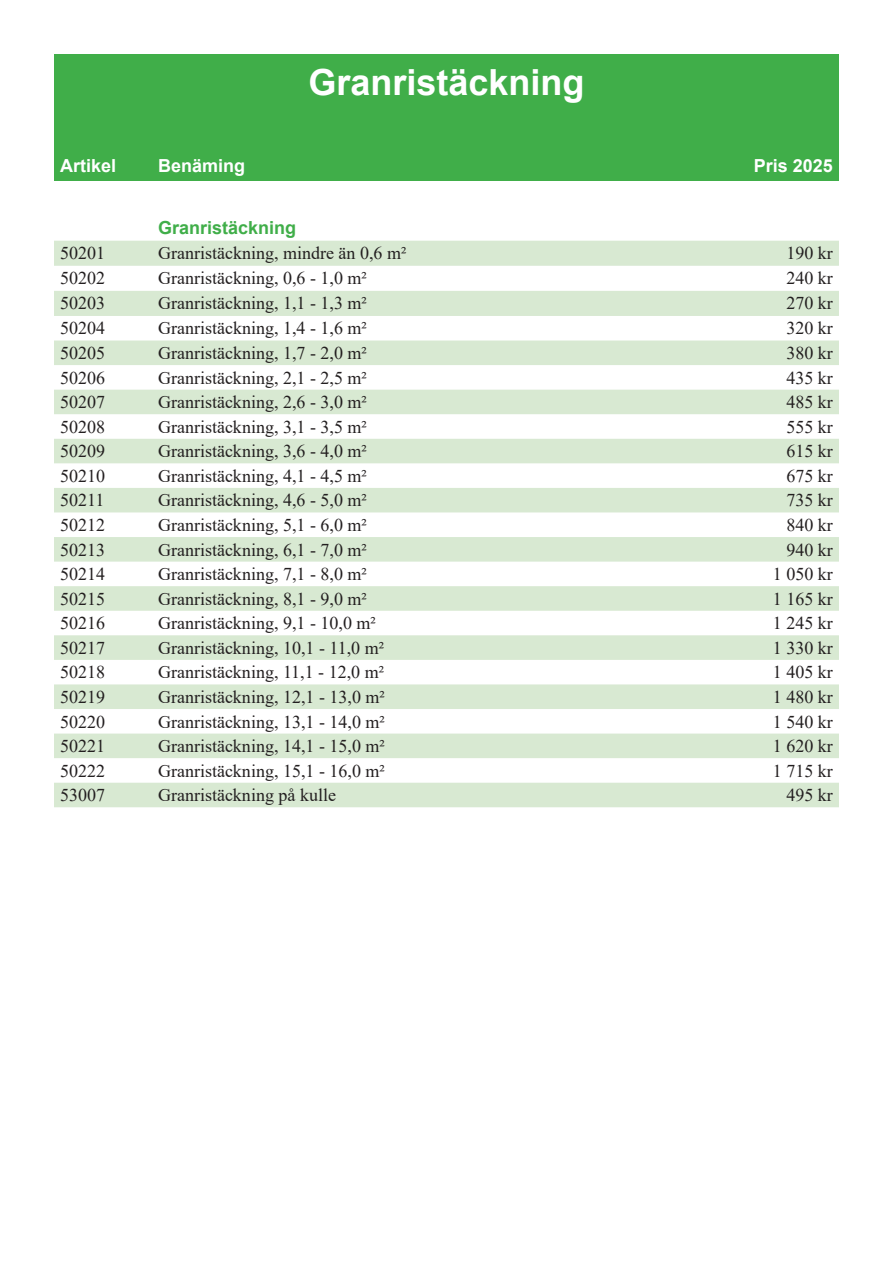
<style>
.page{position:relative;width:893px;height:1263px;background:#fff}
.page>*{position:absolute;margin:0;border:0;box-sizing:border-box;transform-origin:0 0}
.t1{font:700 36px "Arial";color:#fff}
.t2{font:18px "Times New Roman";color:#231f20}
.t3{font:700 18px "Arial";color:#fff}
.t4{font:700 18px "Arial";color:#40ae49}
</style>
<div class="page">
<div style="left:54px;top:54px;width:785px;height:127px;background:#40ae49"></div>
<svg style="left:54px;top:241px;width:785px;height:566px;fill:#d8e9d2"></svg>
<p class="t1" style="left:308px;top:57px;width:278px">Granristäckning</p>
<p class="t3" style="left:60px;top:153px;width:58px">Artikel</p>
<p class="t3" style="left:158px;top:153px;width:89px">Benäming</p>
<p class="t3" style="left:754px;top:153px;width:81px">Pris 2025</p>
<p class="t4" style="left:158px;top:215px;width:140px">Granristäckning</p>
<p class="t2" style="left:60px;top:240px;width:46px">50201</p>
<p class="t2" style="left:158px;top:240px;width:250px">Granristäckning, mindre än 0,6 m²</p>
<p class="t2" style="left:786px;top:240px;width:48px">190 kr</p>
<p class="t2" style="left:60px;top:266px;width:46px">50202</p>
<p class="t2" style="left:158px;top:266px;width:210px">Granristäckning, 0,6 - 1,0 m²</p>
<p class="t2" style="left:786px;top:266px;width:48px">240 kr</p>
<p class="t2" style="left:60px;top:291px;width:47px">50203</p>
<p class="t2" style="left:158px;top:291px;width:210px">Granristäckning, 1,1 - 1,3 m²</p>
<p class="t2" style="left:786px;top:291px;width:48px">270 kr</p>
<p class="t2" style="left:60px;top:316px;width:46px">50204</p>
<p class="t2" style="left:158px;top:316px;width:210px">Granristäckning, 1,4 - 1,6 m²</p>
<p class="t2" style="left:786px;top:316px;width:48px">320 kr</p>
<p class="t2" style="left:60px;top:340px;width:46px">50205</p>
<p class="t2" style="left:158px;top:340px;width:210px">Granristäckning, 1,7 - 2,0 m²</p>
<p class="t2" style="left:786px;top:340px;width:48px">380 kr</p>
<p class="t2" style="left:60px;top:365px;width:46px">50206</p>
<p class="t2" style="left:158px;top:365px;width:210px">Granristäckning, 2,1 - 2,5 m²</p>
<p class="t2" style="left:786px;top:365px;width:48px">435 kr</p>
<p class="t2" style="left:60px;top:389px;width:46px">50207</p>
<p class="t2" style="left:158px;top:389px;width:210px">Granristäckning, 2,6 - 3,0 m²</p>
<p class="t2" style="left:786px;top:389px;width:48px">485 kr</p>
<p class="t2" style="left:60px;top:414px;width:46px">50208</p>
<p class="t2" style="left:158px;top:414px;width:210px">Granristäckning, 3,1 - 3,5 m²</p>
<p class="t2" style="left:786px;top:414px;width:48px">555 kr</p>
<p class="t2" style="left:60px;top:438px;width:46px">50209</p>
<p class="t2" style="left:158px;top:438px;width:210px">Granristäckning, 3,6 - 4,0 m²</p>
<p class="t2" style="left:786px;top:438px;width:48px">615 kr</p>
<p class="t2" style="left:60px;top:463px;width:46px">50210</p>
<p class="t2" style="left:158px;top:463px;width:210px">Granristäckning, 4,1 - 4,5 m²</p>
<p class="t2" style="left:786px;top:463px;width:48px">675 kr</p>
<p class="t2" style="left:60px;top:488px;width:46px">50211</p>
<p class="t2" style="left:158px;top:488px;width:210px">Granristäckning, 4,6 - 5,0 m²</p>
<p class="t2" style="left:786px;top:488px;width:48px">735 kr</p>
<p class="t2" style="left:60px;top:512px;width:47px">50212</p>
<p class="t2" style="left:158px;top:512px;width:210px">Granristäckning, 5,1 - 6,0 m²</p>
<p class="t2" style="left:786px;top:512px;width:48px">840 kr</p>
<p class="t2" style="left:60px;top:537px;width:46px">50213</p>
<p class="t2" style="left:158px;top:537px;width:210px">Granristäckning, 6,1 - 7,0 m²</p>
<p class="t2" style="left:786px;top:537px;width:48px">940 kr</p>
<p class="t2" style="left:60px;top:561px;width:47px">50214</p>
<p class="t2" style="left:158px;top:561px;width:210px">Granristäckning, 7,1 - 8,0 m²</p>
<p class="t2" style="left:773px;top:561px;width:61px">1 050 kr</p>
<p class="t2" style="left:60px;top:586px;width:47px">50215</p>
<p class="t2" style="left:158px;top:586px;width:210px">Granristäckning, 8,1 - 9,0 m²</p>
<p class="t2" style="left:773px;top:586px;width:61px">1 165 kr</p>
<p class="t2" style="left:60px;top:610px;width:46px">50216</p>
<p class="t2" style="left:158px;top:610px;width:219px">Granristäckning, 9,1 - 10,0 m²</p>
<p class="t2" style="left:773px;top:610px;width:61px">1 245 kr</p>
<p class="t2" style="left:60px;top:635px;width:46px">50217</p>
<p class="t2" style="left:158px;top:635px;width:228px">Granristäckning, 10,1 - 11,0 m²</p>
<p class="t2" style="left:773px;top:635px;width:61px">1 330 kr</p>
<p class="t2" style="left:60px;top:660px;width:46px">50218</p>
<p class="t2" style="left:158px;top:660px;width:228px">Granristäckning, 11,1 - 12,0 m²</p>
<p class="t2" style="left:773px;top:660px;width:61px">1 405 kr</p>
<p class="t2" style="left:60px;top:684px;width:46px">50219</p>
<p class="t2" style="left:158px;top:684px;width:228px">Granristäckning, 12,1 - 13,0 m²</p>
<p class="t2" style="left:773px;top:684px;width:61px">1 480 kr</p>
<p class="t2" style="left:60px;top:709px;width:46px">50220</p>
<p class="t2" style="left:158px;top:709px;width:228px">Granristäckning, 13,1 - 14,0 m²</p>
<p class="t2" style="left:773px;top:709px;width:61px">1 540 kr</p>
<p class="t2" style="left:60px;top:733px;width:46px">50221</p>
<p class="t2" style="left:158px;top:733px;width:228px">Granristäckning, 14,1 - 15,0 m²</p>
<p class="t2" style="left:773px;top:733px;width:61px">1 620 kr</p>
<p class="t2" style="left:60px;top:758px;width:46px">50222</p>
<p class="t2" style="left:158px;top:758px;width:228px">Granristäckning, 15,1 - 16,0 m²</p>
<p class="t2" style="left:773px;top:758px;width:61px">1 715 kr</p>
<p class="t2" style="left:60px;top:782px;width:46px">53007</p>
<p class="t2" style="left:158px;top:782px;width:179px">Granristäckning på kulle</p>
<p class="t2" style="left:786px;top:782px;width:48px">495 kr</p>
</div>
